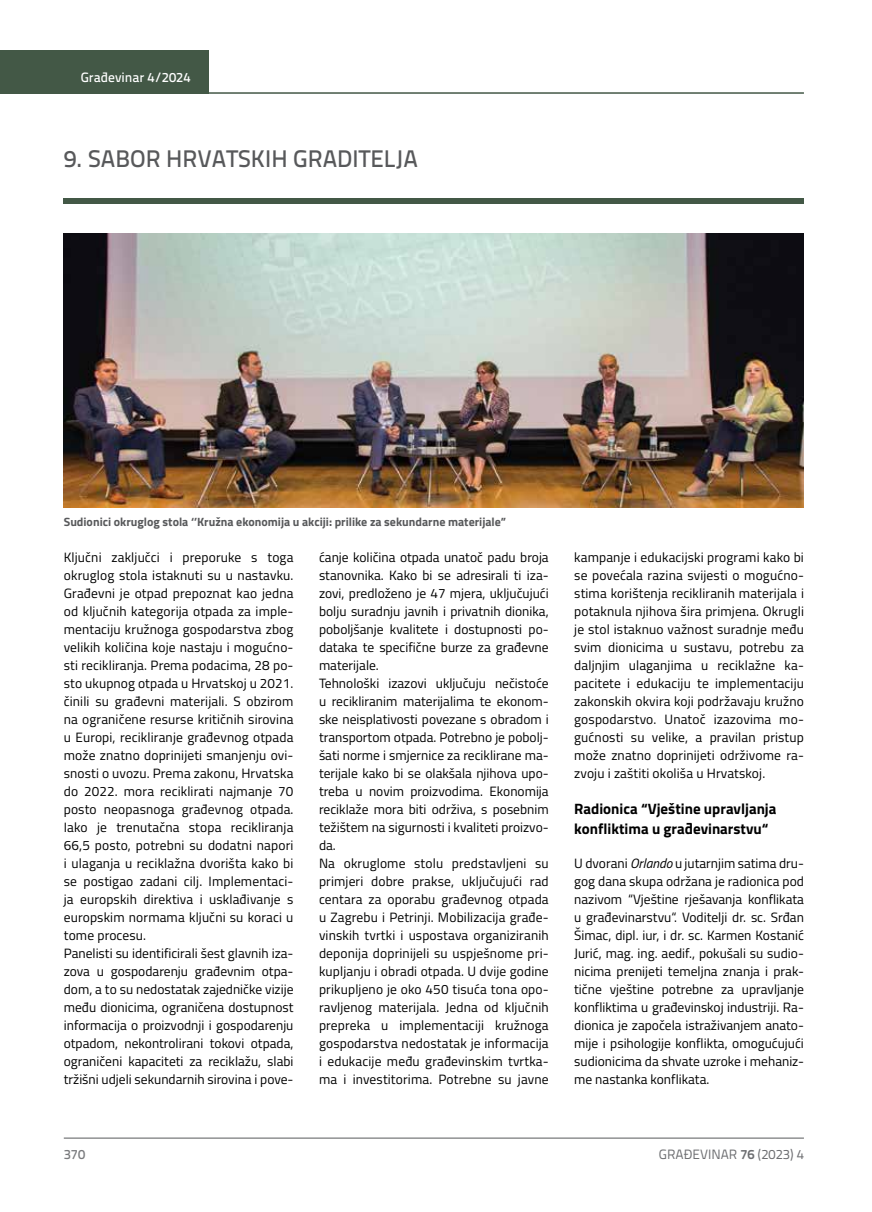
<style>
.page{position:relative;width:872px;height:1212px;background:#fff}
.page>*{position:absolute;margin:0;border:0;box-sizing:border-box;transform-origin:0 0}
.t1{font:500 24px "Titillium Text 22 L";color:#58595b}
.t2{font:700 15px/19.5px "Titillium";color:#000}
.t3{font:13.5px/18px "Titillium";letter-spacing:.01em;color:#000}
.t4{font:13.5px "Titillium Text 22 L";color:#6d6e71}
.t5{font:500 13.5px "Titillium Text 22 L";color:#fff}
.t6{font:500 13.5px "Titillium Text 22 L";color:#797a7d}
.t7{font:700 12px "Titillium";color:#58595b}
.s1{font-style:italic}
.s2{font-weight:700}
</style>
<div class="page">
<hr style="left:64px;top:1138px;width:740px;height:1px;background:#58595b">
<div style="left:0;top:50px;width:208px;height:44px;background:#435846"></div>
<hr style="left:0;top:92px;width:804px;height:2px;background:#435846">
<div style="left:64px;top:198px;width:740px;height:5px;background:#435846"></div>
<img style="left:64px;top:233px;width:740px;height:274px">
<p class="t5" style="left:81px;top:67px;width:111px">Građevinar 4/2024</p>
<h1 class="t1" style="left:64px;top:140px;width:356px">9. SABOR HRVATSKIH GRADITELJA</h1>
<p class="t7" style="left:64px;top:512px;width:444px">Sudionici okruglog stola ‘’Kružna ekonomija u akciji: prilike za sekundarne materijale”</p>
<p class="t3" style="left:64px;top:547px;width:231px">Ključni zaključci i preporuke s toga okruglog stola istaknuti su u nastavku.<br>Građevni je otpad prepoznat kao jedna od ključnih kategorija otpada za imple&shy;mentaciju kružnoga gospodarstva zbog velikih količina koje nastaju i mogućno&shy;sti recikliranja. Prema podacima, 28 po&shy;sto ukupnog otpada u Hrvatskoj u 2021. činili su građevni materijali. S obzirom na ograničene resurse kritičnih sirovina u Europi, recikliranje građevnog otpada može znatno doprinijeti smanjenju ovi&shy;snosti o uvozu. Prema zakonu, Hrvatska do 2022. mora reciklirati najmanje 70 posto neopasnoga građevnog otpada.<br>Iako je trenutačna stopa recikliranja 66,5 posto, potrebni su dodatni napori i ulaganja u reciklažna dvorišta kako bi se postigao zadani cilj. Implementaci&shy;ja europskih direktiva i usklađivanje s europskim normama ključni su koraci u tome procesu.<br>Panelisti su identificirali šest glavnih iza&shy;zova u gospodarenju građevnim otpa&shy;dom, a to su nedostatak zajedničke vizije među dionicima, ograničena dostupnost informacija o proizvodnji i gospodarenju otpadom, nekontrolirani tokovi otpada, ograničeni kapaciteti za reciklažu, slabi tržišni udjeli sekundarnih sirovina i pove-</p>
<p class="t3" style="left:319px;top:547px;width:231px">ćanje količina otpada unatoč padu broja stanovnika. Kako bi se adresirali ti iza&shy;zovi, predloženo je 47 mjera, uključujući bolju suradnju javnih i privatnih dionika, poboljšanje kvalitete i dostupnosti po&shy;dataka te specifične burze za građevne materijale.<br>Tehnološki izazovi uključuju nečistoće u recikliranim materijalima te ekonom&shy;ske neisplativosti povezane s obradom i transportom otpada. Potrebno je pobolj&shy;šati norme i smjernice za reciklirane ma&shy;terijale kako bi se olakšala njihova upo&shy;treba u novim proizvodima. Ekonomija reciklaže mora biti održiva, s posebnim težištem na sigurnosti i kvaliteti proizvo&shy;da.<br>Na okruglome stolu predstavljeni su primjeri dobre prakse, uključujući rad centara za oporabu građevnog otpada u Zagrebu i Petrinji. Mobilizacija građe&shy;vinskih tvrtki i uspostava organiziranih deponija doprinijeli su uspješnome pri&shy;kupljanju i obradi otpada. U dvije godine prikupljeno je oko 450 tisuća tona opo&shy;ravljenog materijala. Jedna od ključnih prepreka u implementaciji kružnoga gospodarstva nedostatak je informacija i edukacije među građevinskim tvrtka&shy;ma i investitorima. Potrebne su javne</p>
<p class="t3" style="left:574px;top:547px;width:231px;text-align:justify">kampanje i edukacijski programi kako bi se povećala razina svijesti o mogućno&shy;stima korištenja recikliranih materijala i potaknula njihova šira primjena. Okrugli je stol istaknuo važnost suradnje među svim dionicima u sustavu, potrebu za daljnjim ulaganjima u reciklažne ka&shy;pacitete i edukaciju te implementaciju zakonskih okvira koji podržavaju kružno gospodarstvo. Unatoč izazovima mo&shy;gućnosti su velike, a pravilan pristup može znatno doprinijeti održivome ra&shy;zvoju i zaštiti okoliša u Hrvatskoj.</p>
<p class="t2" style="left:574px;top:798px;width:204px">Radionica “Vještine upravljanja konfliktima u građevinarstvu“</p>
<p class="t3" style="left:574px;top:854px;width:231px;text-align:justify">U dvorani <span class="s1">Orlando</span> u jutarnjim satima dru&shy;gog dana skupa održana je radionica pod nazivom “Vještine rješavanja konflikata u građevinarstvu“. Voditelji dr. sc. Srđan Šimac, dipl. iur, i dr. sc. Karmen Kostanić Jurić, mag. ing. aedif., pokušali su sudio&shy;nicima prenijeti temeljna znanja i prak&shy;tične vještine potrebne za upravljanje konfliktima u građevinskoj industriji. Ra&shy;dionica je započela istraživanjem anato&shy;mije i psihologije konflikta, omogućujući sudionicima da shvate uzroke i mehaniz&shy;me nastanka konflikata.</p>
<p class="t6" style="left:64px;top:1144px;width:23px">370</p>
<p class="t4" style="left:659px;top:1144px;width:146px">GRAĐEVINAR <span class="s2">76</span> (2023) 4</p>
</div>
